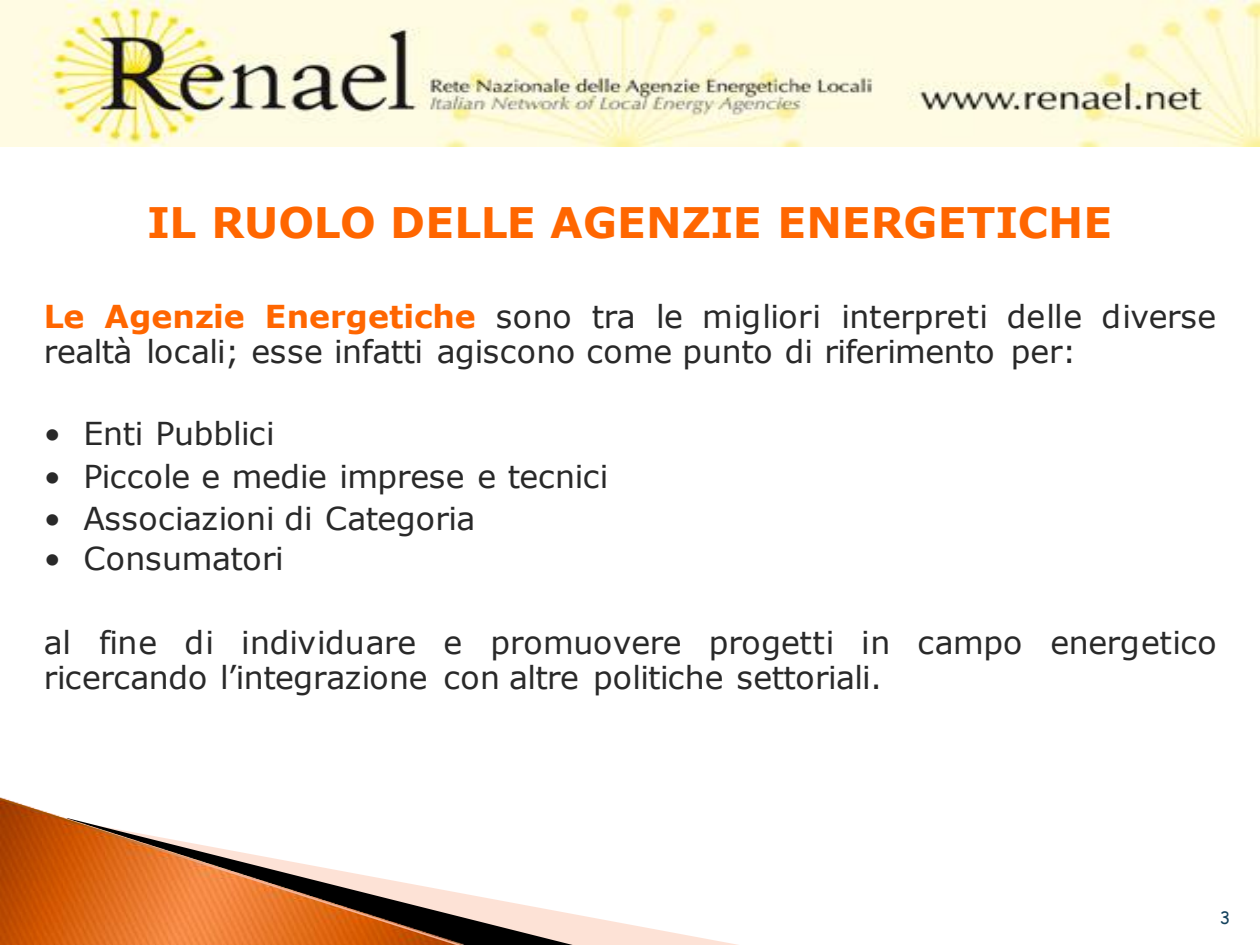
<style>
.page{position:relative;width:1260px;height:945px;background:#fff}
.page>*{position:absolute;margin:0;border:0;box-sizing:border-box;transform-origin:0 0}
.t1{font:700 42px "Verdana";color:#f60}
.t2{font:31.5px/34.1px "Verdana";letter-spacing:-.01em;color:#292929}
.t3{font:17.15px "Comic Sans MS";color:#14425d}
.s1{font-weight:700;color:#f60}
</style>
<div class="page">
<svg style="left:576px;top:914px;width:162px;height:31px"></svg>
<svg style="left:469px;top:895px;width:107px;height:50px;fill:#fde2d6"></svg>
<svg style="left:0;top:798px;width:469px;height:147px"></svg>
<img style="left:0;top:0;width:1260px;height:147px">
<p class="t1" style="left:147px;top:196px;width:967px">IL RUOLO DELLE AGENZIE ENERGETICHE</p>
<p class="t2" style="left:44px;top:299px;width:1174px"><span class="s1">Le Agenzie Energetiche</span> sono tra le migliori interpreti delle diverse realtà locali; esse infatti agiscono come punto di riferimento per:</p>
<p class="t2" style="left:44px;top:416px;width:232px">• Enti Pubblici</p>
<p class="t2" style="left:44px;top:458px;width:566px">• Piccole e medie imprese e tecnici</p>
<p class="t2" style="left:44px;top:500px;width:433px">• Associazioni di Categoria</p>
<p class="t2" style="left:44px;top:541px;width:241px">• Consumatori</p>
<p class="t2" style="left:44px;top:625px;width:1174px">al fine di individuare e promuovere progetti in campo energetico ricercando l’integrazione con altre politiche settoriali.</p>
<p class="t3" style="left:1220px;top:906px;width:12px">3</p>
</div>
